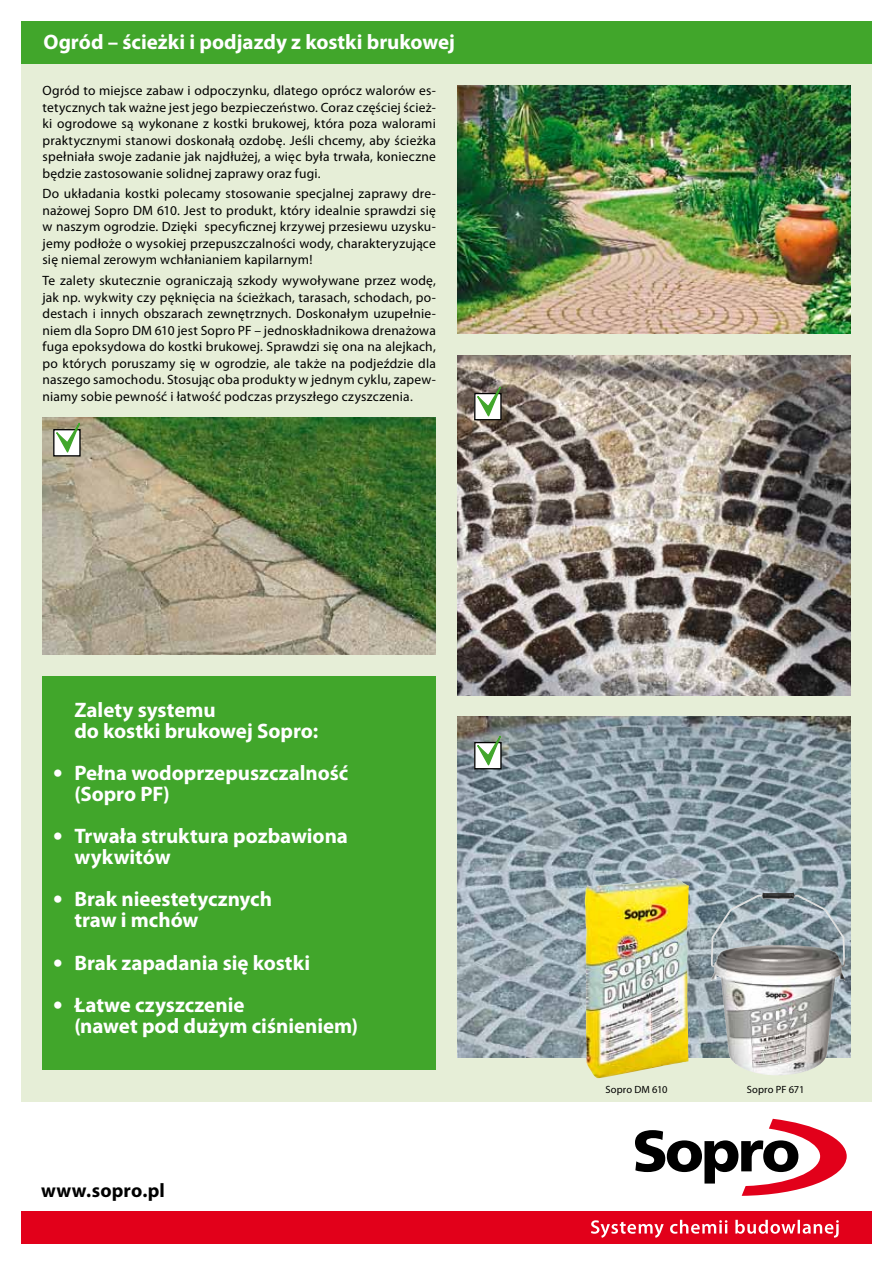
<style>
.page{position:relative;width:893px;height:1263px;background:#fff}
.page>*{position:absolute;margin:0;border:0;box-sizing:border-box;transform-origin:0 0}
.t1{font:700 21px/21px "Myriad Pro";color:#fff}
.t2{font:700 19.5px "Myriad Pro";letter-spacing:.01em;color:#000}
.t3{font:13.5px/16.5px "Myriad Pro";letter-spacing:.015em;color:#000;text-align:justify}
.t4{font:10.5px "Myriad Pro";letter-spacing:.01em;color:#000}
.s1{font-family:"Tahoma";font-weight:400}
</style>
<div class="page">
<div style="left:21px;top:54px;width:851px;height:1047px;background:#e6eed7"></div>
<img style="left:457px;top:717px;width:393px;height:340px">
<div style="left:43px;top:676px;width:393px;height:393px;background:#41a62b"></div>
<div style="left:21px;top:21px;width:851px;height:43px;background:#41a62b"></div>
<img style="left:457px;top:85px;width:393px;height:249px">
<img style="left:585px;top:878px;width:104px;height:200px">
<img style="left:711px;top:892px;width:134px;height:183px">
<img style="left:43px;top:418px;width:393px;height:236px">
<div style="left:53px;top:429px;width:28px;height:27px;border:1px solid #000"></div>
<svg style="left:55px;top:417px;width:32px;height:38px"></svg>
<img style="left:457px;top:355px;width:393px;height:340px">
<div style="left:474px;top:393px;width:28px;height:27px;border:1px solid #000"></div>
<svg style="left:476px;top:373px;width:32px;height:46px"></svg>
<div style="left:474px;top:742px;width:28px;height:27px;border:1px solid #000"></div>
<svg style="left:476px;top:722px;width:32px;height:46px"></svg>
<div style="left:21px;top:1211px;width:851px;height:32px;background:#e2001a"></div>
<svg style="left:635px;top:1119px;width:212px;height:77px"></svg>
<svg style="left:591px;top:1220px;width:248px;height:18px"></svg>
<h1 class="t1" style="left:44px;top:31px;width:413px">Ogród – ścieżki i podjazdy z kostki brukowej</h1>
<p class="t3" style="left:43px;top:83px;width:395px">Ogród to miejsce zabaw i odpoczynku, dlatego oprócz walorów es&shy;tetycznych tak ważne jest jego bezpieczeństwo. Coraz częściej ścież&shy;ki ogrodowe są wykonane z kostki brukowej, która poza walorami praktycznymi stanowi doskonałą ozdobę. Jeśli chcemy, aby ścieżka spełniała swoje zadanie jak najdłużej, a więc była trwała, konieczne będzie zastosowanie solidnej zaprawy oraz fugi.</p>
<p class="t3" style="left:43px;top:186px;width:395px">Do układania kostki polecamy stosowanie specjalnej zaprawy dre&shy;nażowej Sopro DM 610. Jest to produkt, który idealnie sprawdzi się w naszym ogrodzie. Dzięki specyficznej krzywej przesiewu uzysku&shy;jemy podłoże o wysokiej przepuszczalności wody, charakteryzujące się niemal zerowym wchłanianiem kapilarnym!</p>
<p class="t3" style="left:43px;top:273px;width:395px">Te zalety skutecznie ograniczają szkody wywoływane przez wodę, jak np. wykwity czy pęknięcia na ścieżkach, tarasach, schodach, po&shy;destach i innych obszarach zewnętrznych. Doskonałym uzupełnie&shy;niem dla Sopro DM 610 jest Sopro PF – jednoskładnikowa drenażowa fuga epoksydowa do kostki brukowej. Sprawdzi się ona na alejkach, po których poruszamy się w ogrodzie, ale także na podjeździe dla naszego samochodu. Stosując oba produkty w jednym cyklu, zapew&shy;niamy sobie pewność i łatwość podczas przyszłego czyszczenia.</p>
<h1 class="t1" style="left:74px;top:699px;width:245px">Zalety systemu<br>do kostki brukowej Sopro:</h1>
<h1 class="t1" style="left:74px;top:763px;width:275px;text-indent:-21px"><span class="s1">•</span> Pełna wodoprzepuszczalność (Sopro PF)</h1>
<h1 class="t1" style="left:74px;top:826px;width:275px;text-indent:-21px"><span class="s1">•</span> Trwała struktura pozbawiona wykwitów</h1>
<h1 class="t1" style="left:74px;top:889px;width:199px;text-indent:-21px"><span class="s1">•</span> Brak nieestetycznych traw i mchów</h1>
<h1 class="t1" style="left:53px;top:952px;width:258px"><span class="s1">•</span> Brak zapadania się kostki</h1>
<h1 class="t1" style="left:74px;top:995px;width:285px;text-indent:-21px"><span class="s1">•</span> Łatwe czyszczenie<br>(nawet pod dużym ciśnieniem)</h1>
<h2 class="t2" style="left:41px;top:1180px;width:125px">www.sopro.pl</h2>
<p class="t4" style="left:605px;top:1084px;width:64px">Sopro DM 610</p>
<p class="t4" style="left:747px;top:1084px;width:59px">Sopro PF 671</p>
</div>
